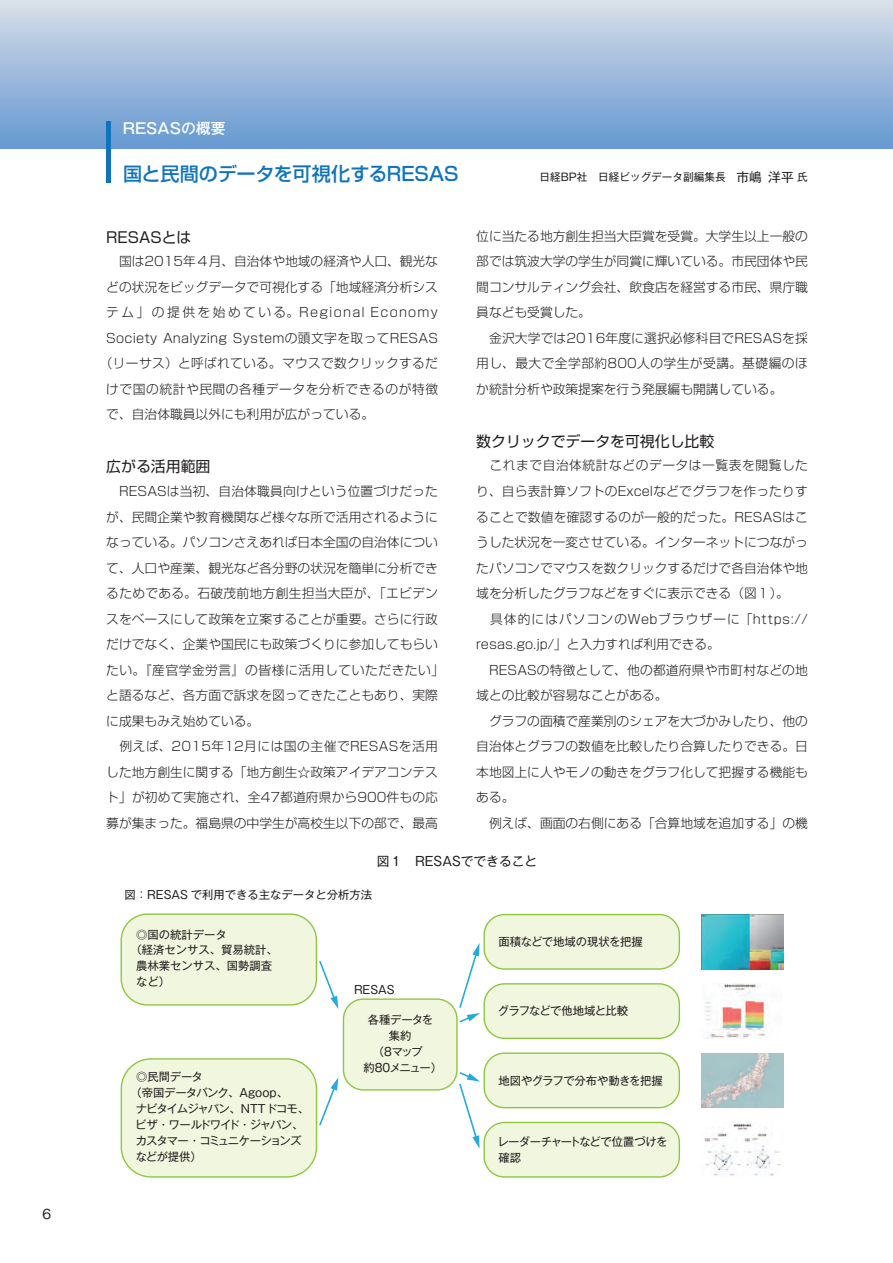
<style>
.page{position:relative;width:893px;height:1263px;background:#fff}
.page>*{position:absolute;margin:0;border:0;box-sizing:border-box;transform-origin:0 0}
.t1{font:500 19.2px "Shin Go Pr 6";letter-spacing:-.01em;color:#1074bc}
.t2{font:14.85px "Shin Go Pr 6";color:#231f20}
.t3{font:500 14.85px "Gothic MB101 Pr 6";color:#fff}
.t4{font:500 13.8px "Gothic BBB Pr 6";color:#231f20}
.t5{font:300 12.75px/25.5px "Shin Go Pr 6";color:#231f20}
.t6{font:300 12.75px "Shin Go Pr 6";letter-spacing:.095em;color:#231f20}
.t7{font:300 12.75px "Shin Go Pr 6";letter-spacing:.02em;color:#231f20}
.t8{font:300 12.75px "Shin Go Pr 6";letter-spacing:.04em;color:#231f20}
.t9{font:12.75px "Gothic MB101 Pr 6";color:#231f20}
.t10{font:11.4px "Gothic MB101 Pr 6";letter-spacing:-.015em;color:#231f20}
.t11{font:11.4px "Gothic MB101 Pr 6";letter-spacing:-.08em;color:#231f20}
.t12{font:11.4px/15.9px "Gothic MB101 Pr 6";letter-spacing:-.045em;color:#231f20}
.t13{font:11.4px "Gothic MB101 Pr 6";letter-spacing:-.075em;color:#231f20}
.t14{font:11.4px "Gothic MB101 Pr 6";letter-spacing:-.1em;color:#231f20}
.t15{font:11.4px "Gothic MB101 Pr 6";letter-spacing:-.065em;color:#231f20}
.t16{font:10.65px "Gothic MB101 Pr 6";color:#231f20}
.s1{font-size:12.75px}
</style>
<div class="page">
<div style="left:0;top:0;width:893px;height:149px;background:linear-gradient(to bottom,#d9dfe9,#6497d1)"></div>
<hr style="left:106px;top:121px;width:4px;height:62px;background:#1074bc">
<div style="left:484px;top:914px;width:195px;height:55px;background:#f1f6df;border-radius:20px"></div>
<div style="left:483px;top:914px;width:197px;height:56px;border:1px solid #8bc63e;border-radius:20px"></div>
<div style="left:484px;top:984px;width:195px;height:54px;background:#f1f6df;border-radius:20px"></div>
<div style="left:483px;top:983px;width:197px;height:56px;border:1px solid #8bc63e;border-radius:20px"></div>
<div style="left:484px;top:1053px;width:195px;height:55px;background:#f1f6df;border-radius:20px"></div>
<div style="left:483px;top:1052px;width:197px;height:56px;border:1px solid #8bc63e;border-radius:20px"></div>
<div style="left:484px;top:1122px;width:195px;height:55px;background:#f1f6df;border-radius:20px"></div>
<div style="left:483px;top:1122px;width:197px;height:55px;border:1px solid #8bc63e;border-radius:20px"></div>
<div style="left:343px;top:999px;width:114px;height:91px;background:#f1f6df;border-radius:20px"></div>
<div style="left:343px;top:998px;width:115px;height:92px;border:1px solid #8bc63e;border-radius:20px"></div>
<div style="left:121px;top:914px;width:195px;height:91px;background:#f1f6df;border-radius:26px"></div>
<div style="left:121px;top:913px;width:196px;height:92px;border:1px solid #8bc63e;border-radius:26px"></div>
<div style="left:121px;top:1059px;width:195px;height:118px;background:#f1f6df;border-radius:30px"></div>
<div style="left:121px;top:1058px;width:196px;height:119px;border:1px solid #8bc63e;border-radius:30px"></div>
<svg style="left:319px;top:960px;width:19px;height:49px"></svg>
<svg style="left:319px;top:1078px;width:19px;height:48px"></svg>
<img style="left:702px;top:914px;width:81px;height:55px">
<img style="left:702px;top:984px;width:66px;height:54px">
<img style="left:702px;top:1053px;width:81px;height:55px">
<img style="left:704px;top:1122px;width:77px;height:54px">
<svg style="left:459px;top:943px;width:21px;height:80px"></svg>
<svg style="left:459px;top:1072px;width:21px;height:77px"></svg>
<p class="t4" style="left:43px;top:1202px;width:10px">6</p>
<p class="t3" style="left:123px;top:116px;width:104px">RESASの概要</p>
<h1 class="t1" style="left:123px;top:158px;width:337px">国と民間のデータを可視化するRESAS</h1>
<p class="t16" style="left:539px;top:168px;width:270px">日経BP社　日経ビッグデータ副編集長　<span class="s1">市嶋 洋平</span> 氏</p>
<p class="t2" style="left:106px;top:225px;width:87px">RESASとは</p>
<p class="t5" style="left:106px;top:248px;width:333px">　国は2015年４月、自治体や地域の経済や人口、観光な</p>
<p class="t5" style="left:106px;top:273px;width:333px">どの状況をビッグデータで可視化する「地域経済分析シス</p>
<p class="t6" style="left:106px;top:302px;width:333px">テム」の提供を始めている。Regional Economy</p>
<p class="t5" style="left:106px;top:324px;width:333px">Society Analyzing Systemの頭文字を取ってRESAS</p>
<p class="t7" style="left:100px;top:353px;width:340px">（リーサス）と呼ばれている。マウスで数クリックするだ</p>
<p class="t8" style="left:106px;top:379px;width:333px">けで国の統計や民間の各種データを分析できるのが特徴</p>
<p class="t5" style="left:106px;top:401px;width:269px">で、自治体職員以外にも利用が広がっている。</p>
<p class="t2" style="left:106px;top:454px;width:106px">広がる活用範囲</p>
<p class="t5" style="left:106px;top:477px;width:340px">　RESASは当初、自治体職員向けという位置づけだったが、民間企業や教育機関など様々な所で活用されるようになっている。パソコンさえあれば日本全国の自治体について、人口や産業、観光など各分野の状況を簡単に分析できるためである。石破茂前地方創生担当大臣が、「エビデンスをベースにして政策を立案することが重要。さらに行政だけでなく、企業や国民にも政策づくりに参加してもらいたい。『産官学金労言』の皆様に活用していただきたい」と語るなど、各方面で訴求を図ってきたこともあり、実際に成果もみえ始めている。<br>　例えば、2015年12月には国の主催でRESASを活用した地方創生に関する「地方創生☆政策アイデアコンテスト」が初めて実施され、全47都道府県から900件もの応募が集まった。福島県の中学生が高校生以下の部で、最高</p>
<p class="t5" style="left:476px;top:222px;width:333px">位に当たる地方創生担当大臣賞を受賞。大学生以上一般の部では筑波大学の学生が同賞に輝いている。市民団体や民間コンサルティング会社、飲食店を経営する市民、県庁職員なども受賞した。<br>　金沢大学では2016年度に選択必修科目でRESASを採用し、最大で全学部約800人の学生が受講。基礎編のほか統計分析や政策提案を行う発展編も開講している。</p>
<p class="t2" style="left:476px;top:429px;width:240px">数クリックでデータを可視化し比較</p>
<p class="t5" style="left:476px;top:452px;width:333px">　これまで自治体統計などのデータは一覧表を閲覧したり、自ら表計算ソフトのExcelなどでグラフを作ったりすることで数値を確認するのが一般的だった。RESASはこうした状況を一変させている。インターネットにつながったパソコンでマウスを数クリックするだけで各自治体や地域を分析したグラフなどをすぐに表示できる（図１）。<br>　具体的にはパソコンのWebブラウザーに「https:// resas.go.jp/」と入力すれば利用できる。<br>　RESASの特徴として、他の都道府県や市町村などの地域との比較が容易なことがある。<br>　グラフの面積で産業別のシェアを大づかみしたり、他の自治体とグラフの数値を比較したり合算したりできる。日本地図上に人やモノの動きをグラフ化して把握する機能もある。<br>　例えば、画面の右側にある「合算地域を追加する」の機</p>
<p class="t9" style="left:377px;top:850px;width:162px">図１　RESASでできること</p>
<p class="t10" style="left:125px;top:885px;width:249px">図：RESAS で利用できる主なデータと分析方法</p>
<p class="t10" style="left:136px;top:925px;width:92px">◎国の統計データ</p>
<p class="t10" style="left:130px;top:941px;width:149px">（経済センサス、貿易統計、</p>
<p class="t10" style="left:136px;top:956px;width:138px">農林業センサス、国勢調査</p>
<p class="t10" style="left:136px;top:972px;width:36px">など）</p>
<p class="t10" style="left:354px;top:980px;width:42px">RESAS</p>
<p class="t10" style="left:136px;top:1067px;width:68px">◎民間データ</p>
<p class="t10" style="left:130px;top:1083px;width:159px">（帝国データバンク、Agoop、</p>
<p class="t11" style="left:136px;top:1099px;width:175px">ナビタイムジャパン、NTTドコモ、</p>
<p class="t13" style="left:135px;top:1115px;width:170px">ビザ・ワールドワイド・ジャパン、</p>
<p class="t14" style="left:136px;top:1131px;width:167px">カスタマー・コミュニケーションズ</p>
<p class="t10" style="left:136px;top:1147px;width:68px">などが提供）</p>
<p class="t10" style="left:368px;top:1010px;width:67px">各種データを</p>
<p class="t10" style="left:389px;top:1026px;width:24px">集約</p>
<p class="t10" style="left:373px;top:1042px;width:51px">（8マップ</p>
<p class="t11" style="left:363px;top:1058px;width:80px">約80メニュー）</p>
<p class="t10" style="left:499px;top:932px;width:146px">面積などで地域の現状を把握</p>
<p class="t15" style="left:498px;top:1001px;width:132px">グラフなどで他地域と比較</p>
<p class="t10" style="left:499px;top:1071px;width:166px">地図やグラフで分布や動きを把握</p>
<p class="t12" style="left:497px;top:1133px;width:171px">レーダーチャートなどで位置づけを確認</p>
</div>
